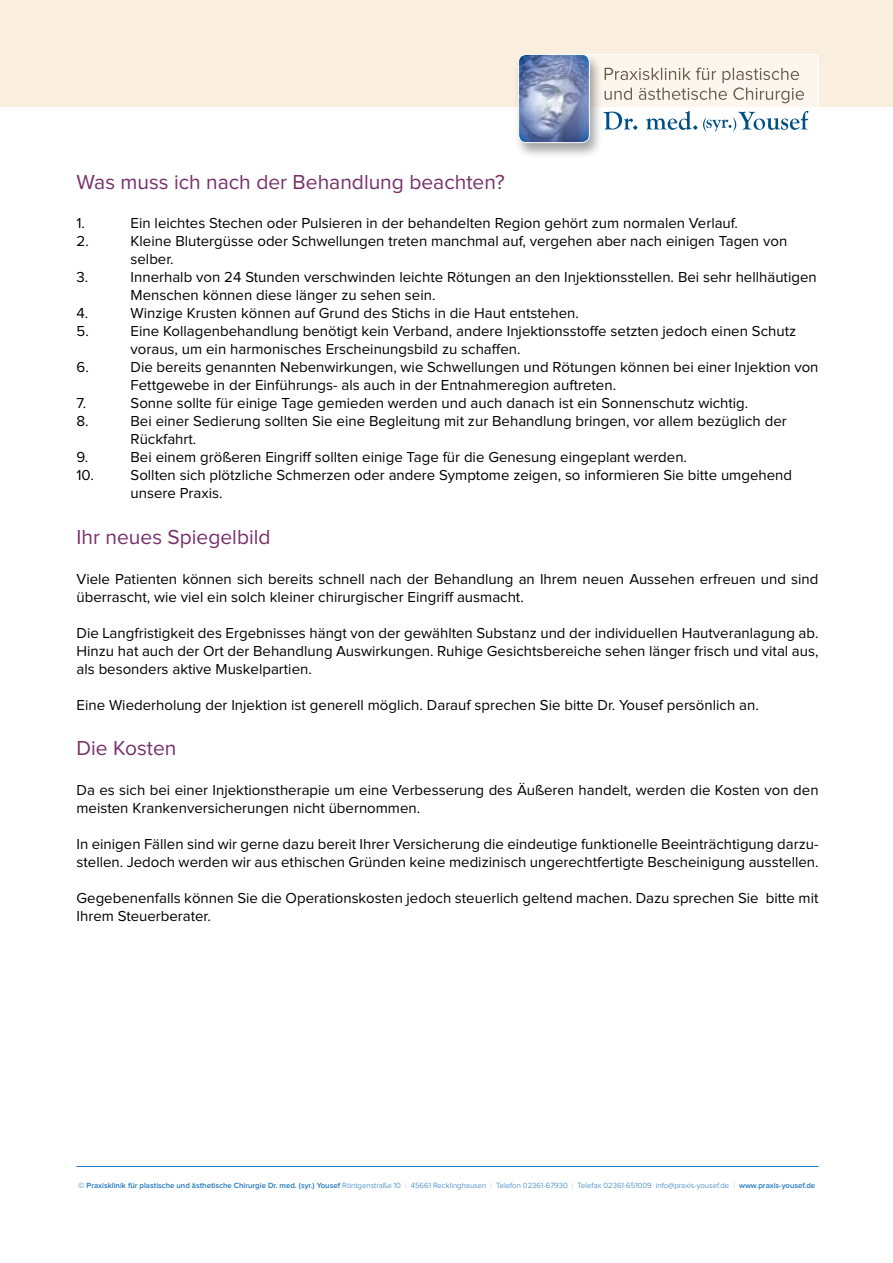
<style>
.page{position:relative;width:893px;height:1263px;background:#fff}
.page>*{position:absolute;margin:0;border:0;box-sizing:border-box;transform-origin:0 0}
.t1{font:21px "Proxima Nova";color:#77306a}
.t2{font:15px/18px "Proxima Nova";color:#000}
.t3{font:300 7.8px "Proxima Nova";color:#1c75bc}
.s1{font-weight:600}
.s2{color:#d4c1d0}
</style>
<div class="page">
<div style="left:0;top:0;width:893px;height:106px;background:#faefdf"></div>
<div style="left:544px;top:54px;width:274px;height:89px;background:linear-gradient(to bottom,#fbf3e8,#fff);border-radius:4px"></div>
<div style="left:544px;top:54px;width:275px;height:89px;border:1px solid #fff;border-radius:4px"></div>
<svg style="left:603px;top:111px;width:205px;height:20px"></svg>
<svg style="left:604px;top:68px;width:200px;height:35px"></svg>
<div style="left:513px;top:52px;width:90px;height:107px;background:#000;opacity:.35"></div>
<img style="left:519px;top:54px;width:70px;height:89px">
<div style="left:518px;top:54px;width:72px;height:89px;border:1px solid #fff;border-radius:8px"></div>
<hr style="left:77px;top:1166px;width:742px;height:1px;background:#1c75bc">
<h1 class="t1" style="left:77px;top:172px;width:430px">Was muss ich nach der Behandlung beachten?</h1>
<p class="t2" style="left:77px;top:215px;width:10px">1.</p>
<p class="t2" style="left:131px;top:215px;width:609px">Ein leichtes Stechen oder Pulsieren in der behandelten Region gehört zum normalen Verlauf.</p>
<p class="t2" style="left:77px;top:233px;width:14px">2.</p>
<p class="t2" style="left:131px;top:233px;width:658px">Kleine Blutergüsse oder Schwellungen treten manchmal auf, vergehen aber nach einigen Tagen von selber.</p>
<p class="t2" style="left:77px;top:269px;width:13px">3.</p>
<p class="t2" style="left:131px;top:269px;width:688px">Innerhalb von 24 Stunden verschwinden leichte Rötungen an den Injektionsstellen. Bei sehr hellhäutigen<br>Menschen können diese länger zu sehen sein.</p>
<p class="t2" style="left:77px;top:305px;width:13px">4.</p>
<p class="t2" style="left:131px;top:305px;width:450px">Winzige Krusten können auf Grund des Stichs in die Haut entstehen.</p>
<p class="t2" style="left:77px;top:323px;width:14px">5.</p>
<p class="t2" style="left:131px;top:323px;width:667px">Eine Kollagenbehandlung benötigt kein Verband, andere Injektionsstoffe setzten jedoch einen Schutz voraus, um ein harmonisches Erscheinungsbild zu schaffen.</p>
<p class="t2" style="left:77px;top:359px;width:14px">6.</p>
<p class="t2" style="left:131px;top:359px;width:689px">Die bereits genannten Nebenwirkungen, wie Schwellungen und Rötungen können bei einer Injektion von<br>Fettgewebe in der Einführungs- als auch in der Entnahmeregion auftreten.</p>
<p class="t2" style="left:77px;top:395px;width:11px">7.</p>
<p class="t2" style="left:131px;top:395px;width:619px">Sonne sollte für einige Tage gemieden werden und auch danach ist ein Sonnenschutz wichtig.</p>
<p class="t2" style="left:77px;top:413px;width:14px">8.</p>
<p class="t2" style="left:131px;top:413px;width:658px">Bei einer Sedierung sollten Sie eine Begleitung mit zur Behandlung bringen, vor allem bezüglich der<br>Rückfahrt.</p>
<p class="t2" style="left:77px;top:449px;width:13px">9.</p>
<p class="t2" style="left:131px;top:449px;width:558px">Bei einem größeren Eingriff sollten einige Tage für die Genesung eingeplant werden.</p>
<p class="t2" style="left:77px;top:467px;width:19px">10.</p>
<p class="t2" style="left:131px;top:467px;width:663px">Sollten sich plötzliche Schmerzen oder andere Symptome zeigen, so informieren Sie bitte umgehend unsere Praxis.</p>
<h1 class="t1" style="left:77px;top:527px;width:196px">Ihr neues Spiegelbild</h1>
<p class="t2" style="left:77px;top:570px;width:743px">Viele Patienten können sich bereits schnell nach der Behandlung an Ihrem neuen Aussehen erfreuen und sind überrascht, wie viel ein solch kleiner chirurgischer Eingriff ausmacht.</p>
<p class="t2" style="left:77px;top:624px;width:743px;text-align:justify">Die Langfristigkeit des Ergebnisses hängt von der gewählten Substanz und der individuellen Hautveranlagung ab.<br>Hinzu hat auch der Ort der Behandlung Auswirkungen. Ruhige Gesichtsbereiche sehen länger frisch und vital aus, als besonders aktive Muskelpartien.</p>
<p class="t2" style="left:77px;top:696px;width:684px">Eine Wiederholung der Injektion ist generell möglich. Darauf sprechen Sie bitte Dr. Yousef persönlich an.</p>
<h1 class="t1" style="left:77px;top:739px;width:101px">Die Kosten</h1>
<p class="t2" style="left:77px;top:781px;width:744px">Da es sich bei einer Injektionstherapie um eine Verbesserung des Äußeren handelt, werden die Kosten von den meisten Krankenversicherungen nicht übernommen.</p>
<p class="t2" style="left:77px;top:835px;width:744px">In einigen Fällen sind wir gerne dazu bereit Ihrer Versicherung die eindeutige funktionelle Beeinträchtigung darzu&shy;stellen. Jedoch werden wir aus ethischen Gründen keine medizinisch ungerechtfertigte Bescheinigung ausstellen.</p>
<p class="t2" style="left:77px;top:889px;width:743px">Gegebenenfalls können Sie die Operationskosten jedoch steuerlich geltend machen. Dazu sprechen Sie bitte mit<br>Ihrem Steuerberater.</p>
<p class="t3" style="left:79px;top:1182px;width:738px"><span class="s1">© Praxisklinik für plastische und ästhetische Chirurgie Dr. med. (syr.) Yousef</span> Röntgenstraße 10 <span class="s2">I</span> 45661 Recklinghausen <span class="s2">I</span> Telefon 02361-67930 <span class="s2">I</span> Telefax 02361-651009 info@praxis-yousef.de <span class="s2">I</span> <span class="s1">www.praxis-yousef.de</span></p>
</div>
